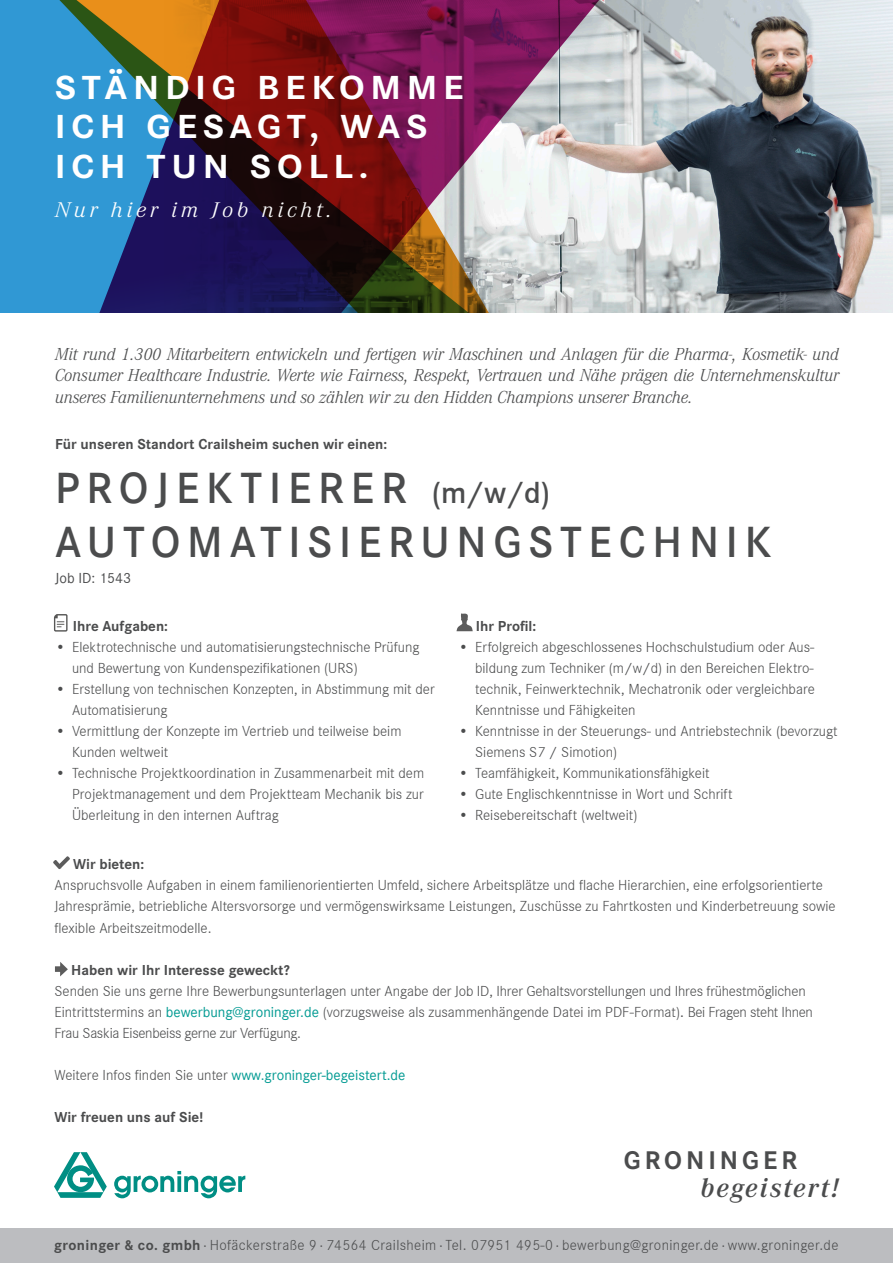
<style>
.page{position:relative;width:893px;height:1263px;background:#fff}
.page>*{position:absolute;margin:0;border:0;box-sizing:border-box;transform-origin:0 0}
.t1{font:600 45px "Corporate S";letter-spacing:.15em;color:#4b4c4d}
.t2{font:700 34.65px/39.5px "Corporate S";letter-spacing:.15em;color:#fff;scale:1.1 1}
.t3{font:italic 600 28.05px "Corporate A";letter-spacing:.07em;color:#4b4c4d}
.t4{font:700 26.55px "Corporate S";letter-spacing:.15em;color:#4b4c4d}
.t5{font:italic 300 22.05px "Corporate A";letter-spacing:.15em;color:#fff;scale:1.1 1}
.t6{font:italic 300 18px/21.6px "Corporate A";letter-spacing:-.01em;color:#4b4c4d;text-align:justify}
.t7{font:300 15px/21px "Corporate S";color:#4b4c4d}
.t8{font:300 15px "Corporate S";letter-spacing:.025em;color:#4b4c4d}
.t9{font:700 15px "Corporate S";color:#4b4c4d}
.t10{font:15px "Corporate S";color:#009a92}
.t11{font:15px "Corporate S";color:#4b4c4d}
.s1{font-size:31.5px}
.s2{font-weight:700}
.s3{font-weight:400;color:#009a92}
.s4{font-weight:400}
.s5{font-weight:300;color:#4b4c4d}
</style>
<div class="page">
<svg style="left:696px;top:0;width:197px;height:313px;background:#81868b"></svg>
<svg style="left:12px;top:0;width:684px;height:313px;background:#77677c"></svg>
<svg style="left:54px;top:614px;width:14px;height:18px"></svg>
<svg style="left:456px;top:613px;width:17px;height:18px"></svg>
<div style="left:0;top:1229px;width:893px;height:34px;background:#bcbdc0"></div>
<svg style="left:114px;top:1171px;width:131px;height:27px"></svg>
<svg style="left:54px;top:1152px;width:53px;height:46px"></svg>
<svg style="left:53px;top:856px;width:17px;height:13px"></svg>
<svg style="left:55px;top:962px;width:13px;height:14px"></svg>
<p class="t2" style="left:55px;top:67px;width:373px">STÄNDIG BEKOMME<br>ICH GESAGT, WAS<br>ICH TUN SOLL.</p>
<p class="t5" style="left:55px;top:195px;width:254px">Nur hier im Job nicht.</p>
<p class="t6" style="left:55px;top:342px;width:786px">Mit rund 1.300 Mitarbeitern entwickeln und fertigen wir Maschinen und Anlagen für die Pharma-, Kosmetik- und Consumer Healthcare Industrie. Werte wie Fairness, Respekt, Vertrauen und Nähe prägen die Unternehmenskultur unseres Familienunternehmens und so zählen wir zu den Hidden Champions unserer Branche.</p>
<p class="t9" style="left:55px;top:434px;width:334px">Für unseren Standort Crailsheim suchen wir einen:</p>
<p class="t1" style="left:55px;top:458px;width:496px">PROJEKTIERER <span class="s1">(m/w/d)</span></p>
<p class="t1" style="left:55px;top:512px;width:718px">AUTOMATISIERUNGSTECHNIK</p>
<p class="t11" style="left:55px;top:568px;width:77px">Job ID: 1543</p>
<p class="t9" style="left:73px;top:616px;width:97px">Ihre Aufgaben:</p>
<p class="t7" style="left:72px;top:636px;width:349px;text-indent:-16px">• Elektrotechnische und automatisierungstechnische Prüfung und Bewertung von Kundenspezifikationen (URS)</p>
<p class="t7" style="left:72px;top:678px;width:364px;text-indent:-16px">• Erstellung von technischen Konzepten, in Abstimmung mit der<br>Automatisierung</p>
<p class="t7" style="left:72px;top:720px;width:331px;text-indent:-16px">• Vermittlung der Konzepte im Vertrieb und teilweise beim<br>Kunden weltweit</p>
<p class="t7" style="left:72px;top:762px;width:354px;text-align:justify;text-indent:-16px">• Technische Projektkoordination in Zusammenarbeit mit dem Projektmanagement und dem Projektteam Mechanik bis zur Überleitung in den internen Auftrag</p>
<p class="t9" style="left:476px;top:616px;width:62px">Ihr Profil:</p>
<p class="t7" style="left:475px;top:636px;width:341px;text-align:justify;text-indent:-16px">• Erfolgreich abgeschlossenes Hochschulstudium oder Aus&shy;bildung zum Techniker (m/w/d) in den Bereichen Elektro&shy;technik, Feinwerktechnik, Mechatronik oder vergleichbare Kenntnisse und Fähigkeiten</p>
<p class="t7" style="left:475px;top:720px;width:364px;text-indent:-16px">• Kenntnisse in der Steuerungs- und Antriebstechnik (bevorzugt<br>Siemens S7 / Simotion)</p>
<p class="t7" style="left:459px;top:762px;width:252px">• Teamfähigkeit, Kommunikationsfähigkeit</p>
<p class="t7" style="left:459px;top:783px;width:275px">• Gute Englischkenntnisse in Wort und Schrift</p>
<p class="t7" style="left:459px;top:804px;width:180px">• Reisebereitschaft (weltweit)</p>
<p class="t9" style="left:73px;top:854px;width:72px">Wir bieten:</p>
<p class="t7" style="left:54px;top:874px;width:783px">Anspruchsvolle Aufgaben in einem familienorientierten Umfeld, sichere Arbeitsplätze und flache Hierarchien, eine erfolgsorientierte<br>Jahresprämie, betriebliche Altersvorsorge und vermögenswirksame Leistungen, Zuschüsse zu Fahrtkosten und Kinderbetreuung sowie flexible Arbeitszeitmodelle.</p>
<p class="t7" style="left:54px;top:959px;width:760px;text-indent:17px"><span class="s2">Haben wir Ihr Interesse geweckt?<br></span>Senden Sie uns gerne Ihre Bewerbungsunterlagen unter Angabe der Job ID, Ihrer Gehaltsvorstellungen und Ihres frühestmöglichen Eintrittstermins an <span class="s3">bewerbung@groninger.de</span> (vorzugsweise als zusammenhängende Datei im PDF-Format)<span class="s4">.</span> Bei Fragen steht Ihnen Frau Saskia Eisenbeiss gerne zur Verfügung.</p>
<p class="t10" style="left:54px;top:1065px;width:353px"><span class="s5">Weitere Infos finden Sie unter</span> www.groninger-begeistert.de</p>
<p class="t9" style="left:54px;top:1107px;width:150px">Wir freuen uns auf Sie!</p>
<p class="t4" style="left:624px;top:1142px;width:175px">GRONINGER</p>
<p class="t3" style="left:700px;top:1168px;width:140px">begeistert!</p>
<p class="t8" style="left:54px;top:1235px;width:786px"><span class="s2">groninger &amp; co. gmbh</span> ∙ Hofäckerstraße 9 ∙ 74564 Crailsheim ∙ Tel. 07951 495-0 ∙ bewerbung@groninger.de ∙ www.groninger.de</p>
</div>
